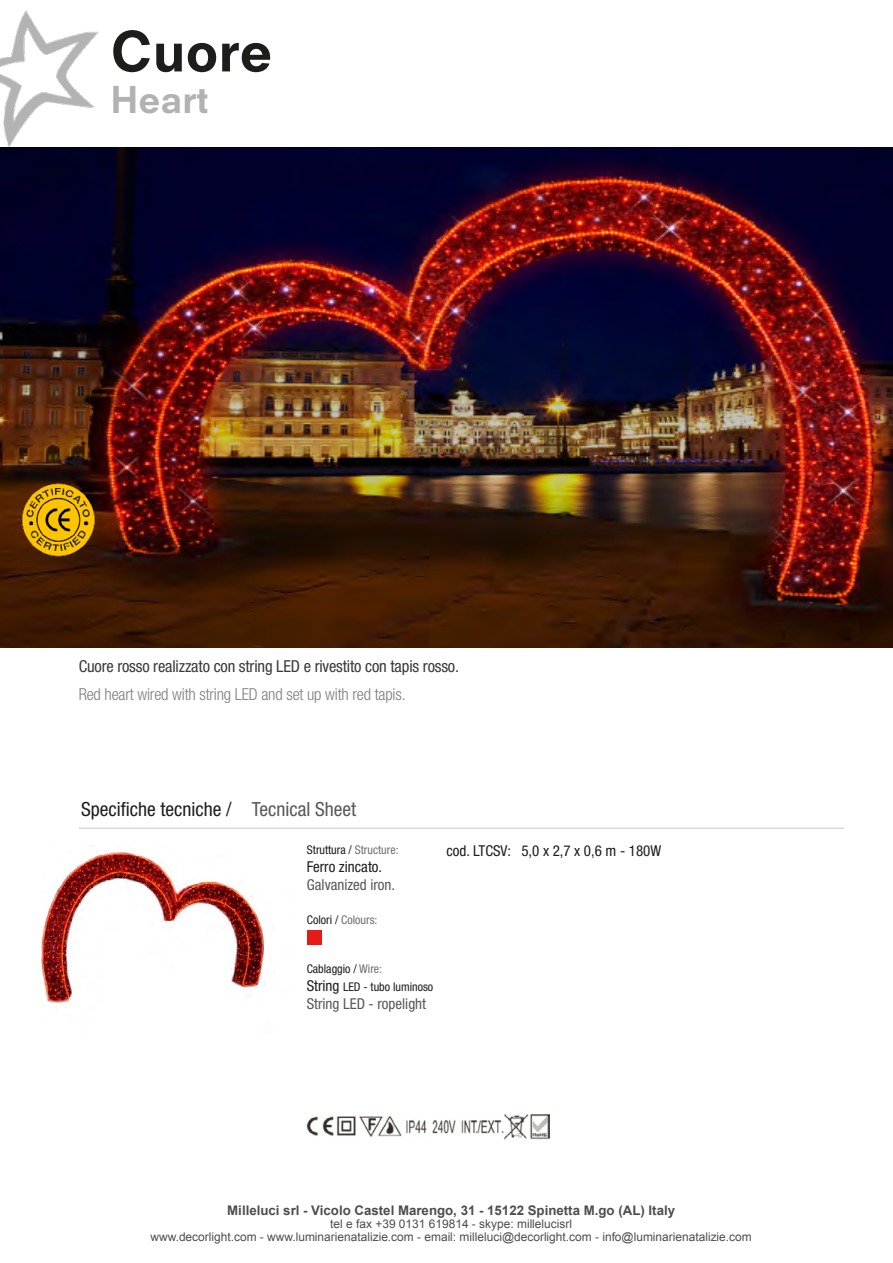
<style>
.page{position:relative;width:893px;height:1263px;background:#fff}
.page>*{position:absolute;margin:0;border:0;box-sizing:border-box;transform-origin:0 0}
.t1{font:800 54px "Neuzeit SLT Std";color:#1d1d1b}
.t2{font:800 36px "Neuzeit SLT Std";color:#b3b2b2}
.t3{font:condensed 19.5px "Helvetica Neue LT Std";color:#1d1d1b}
.t4{font:condensed 16.5px "Helvetica Neue LT Std";letter-spacing:-.01em;color:#393b3a}
.t5{font:300 condensed 16.5px "Helvetica Neue LT Std";letter-spacing:-.01em;color:#7e7e7d}
.t6{font:condensed 15px "Helvetica Neue LT Std";color:#1d1d1b}
.t7{font:condensed 15px "Helvetica Neue LT Std";color:#575756}
.t8{font:700 13.2px "Arial";color:#1d1d1b}
.t9{font:12px/13.2px "Arial";color:#1d1d1b;text-align:center}
.t10{font:condensed 12px/18px "Helvetica Neue LT Std";color:#1d1d1b}
.t11{font:condensed 12px "Helvetica Neue LT Std";color:#706f6f}
.s1{color:#575756}
.s2{color:#706f6f}
.s3{color:#1d1d1b}
.s4{font-size:15px}
</style>
<div class="page">
<hr style="left:79px;top:828px;width:765px;height:1px;background:#c6c6c6">
<div style="left:307px;top:930px;width:15px;height:15px;background:#e41b17"></div>
<img style="left:307px;top:1114px;width:242px;height:26px">
<img style="left:41px;top:852px;width:224px;height:151px">
<img style="left:0;top:148px;width:893px;height:500px">
<img style="left:0;top:10px;width:99px;height:138px">
<img style="left:22px;top:482px;width:73px;height:74px">
<h1 class="t1" style="left:111px;top:18px;width:163px">Cuore</h1>
<h2 class="t2" style="left:111px;top:78px;width:99px">Heart</h2>
<h3 class="t4" style="left:79px;top:657px;width:382px">Cuore rosso realizzato con string LED e rivestito con tapis rosso.</h3>
<h3 class="t5" style="left:79px;top:684px;width:328px">Red heart wired with string LED and set up with red tapis.</h3>
<h3 class="t3" style="left:81px;top:798px;width:277px">Specifiche tecniche / <span class="s1">Tecnical Sheet</span></h3>
<p class="t10" style="left:307px;top:841px;width:93px">Struttura / <span class="s2">Structure:</span></p>
<p class="t6" style="left:307px;top:858px;width:77px">Ferro zincato.</p>
<p class="t7" style="left:307px;top:876px;width:90px">Galvanized iron.</p>
<p class="t11" style="left:307px;top:912px;width:72px"><span class="s3">Colori /</span> Colours:</p>
<p class="t6" style="left:446px;top:842px;width:216px">cod. LTCSV: 5,0 x 2,7 x 0,6 m - 180W</p>
<p class="t10" style="left:307px;top:959px;width:128px">Cablaggio / <span class="s2">Wire:<br></span><span class="s4">String</span> LED - tubo luminoso</p>
<p class="t7" style="left:307px;top:995px;width:121px">String LED - ropelight</p>
<p class="t8" style="left:227px;top:1201px;width:449px">Milleluci srl - Vicolo Castel Marengo, 31 - 15122 Spinetta M.go (AL) Italy</p>
<p class="t9" style="left:150px;top:1217px;width:603px">tel e fax +39 0131 619814 - skype: millelucisrl<br>www.decorlight.com - www.luminarienatalizie.com - email: milleluci@decorlight.com - info@luminarienatalizie.com</p>
</div>
